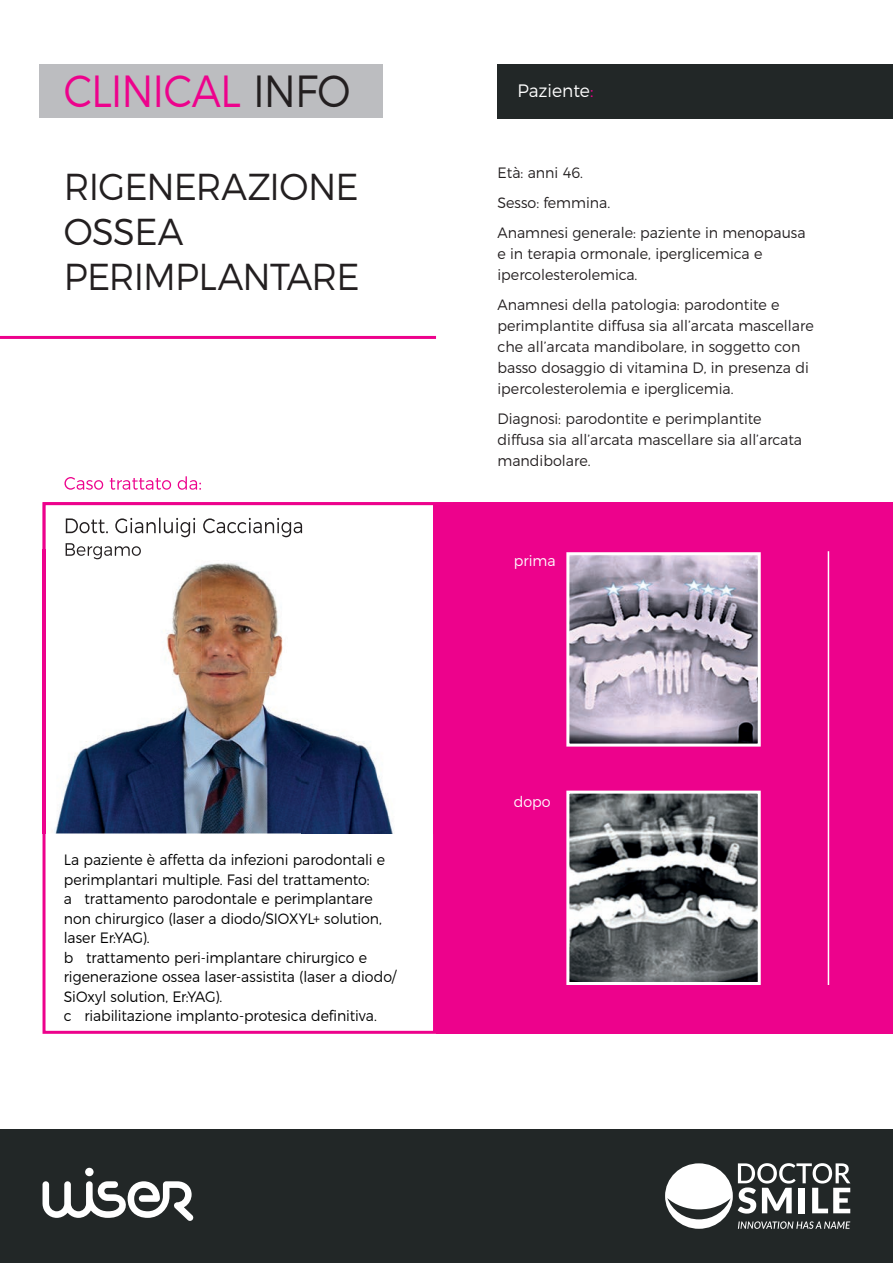
<style>
.page{position:relative;width:893px;height:1263px;background:#fff}
.page>*{position:absolute;margin:0;border:0;box-sizing:border-box;transform-origin:0 0}
.t1{font:300 45px "Montserrat";letter-spacing:-.025em;color:#ed028c;scale:.9 1}
.t2{font:300 37.5px/45px "Montserrat";letter-spacing:-.02em;color:#231f20;scale:.95 1}
.t3{font:300 18px "Montserrat";color:#fff;scale:.95 1}
.t4{font:300 15px/21px "Montserrat";color:#231f20;scale:.95 1}
.t5{font:300 15px/19.5px "Montserrat";letter-spacing:-.005em;color:#000;scale:.94 1}
.t6{font:300 15px "Montserrat";color:#fff;scale:.95 1}
.s1{color:#231f20}
.s2{color:#ed028c}
</style>
<div class="page">
<div style="left:39px;top:64px;width:344px;height:53px;background:#bcbdc0"></div>
<div style="left:0;top:1130px;width:893px;height:133px;background:#222727"></div>
<div style="left:85px;top:1168px;width:9px;height:8px;background:#fff;border-radius:50%"></div>
<svg style="left:43px;top:1181px;width:150px;height:40px"></svg>
<svg style="left:665px;top:1163px;width:185px;height:66px"></svg>
<div style="left:436px;top:502px;width:457px;height:532px;background:#ed028c"></div>
<div style="left:497px;top:64px;width:396px;height:55px;background:#222727"></div>
<svg style="left:43px;top:833px;width:393px;height:201px"></svg>
<hr style="left:0;top:336px;width:436px;height:3px;background:#ed028c">
<hr style="left:828px;top:551px;width:1px;height:434px;background:#fff">
<img style="left:42px;top:502px;width:352px;height:331px">
<img style="left:64px;top:476px;width:137px;height:14px">
<img style="left:66px;top:550px;width:75px;height:9px">
<img style="left:43px;top:502px;width:393px;height:48px">
<img style="left:43px;top:549px;width:3px;height:284px">
<img style="left:433px;top:549px;width:3px;height:284px">
<img style="left:570px;top:556px;width:187px;height:186px">
<div style="left:566px;top:552px;width:195px;height:194px;border:3px solid #fff"></div>
<img style="left:570px;top:795px;width:187px;height:186px">
<div style="left:566px;top:791px;width:195px;height:194px;border:3px solid #fff"></div>
<h1 class="t1" style="left:64px;top:56px;width:320px">CLINICAL <span class="s1">INFO</span></h1>
<h2 class="t2" style="left:64px;top:161px;width:313px">RIGENERAZIONE<br>OSSEA<br>PERIMPLANTARE</h2>
<p class="t5" style="left:64px;top:849px;width:356px">La paziente è affetta da infezioni parodontali e perimplantari multiple. Fasi del trattamento:<br>a trattamento parodontale e perimplantare non chirurgico (laser a diodo/SIOXYL+ solution, laser Er:YAG).<br>b trattamento peri-implantare chirurgico e rigenerazione ossea laser-assistita (laser a diodo/ SiOxyl solution, Er:YAG).<br>c riabilitazione implanto-protesica definitiva.</p>
<p class="t3" style="left:517px;top:76px;width:81px">Paziente<span class="s2">:</span></p>
<p class="t4" style="left:497px;top:157px;width:326px;line-height:30px">Età: anni 46.<br>Sesso: femmina.<br>Anamnesi generale: paziente in menopausa</p>
<p class="t4" style="left:497px;top:242px;width:280px">e in terapia ormonale, iperglicemica e ipercolesterolemica.</p>
<p class="t4" style="left:497px;top:293px;width:334px">Anamnesi della patologia: parodontite e perimplantite diffusa sia all’arcata mascellare che all’arcata mandibolare, in soggetto con basso dosaggio di vitamina D, in presenza di ipercolesterolemia e iperglicemia.</p>
<p class="t4" style="left:497px;top:407px;width:322px">Diagnosi: parodontite e perimplantite diffusa sia all’arcata mascellare sia all’arcata mandibolare.</p>
<p class="t6" style="left:514px;top:549px;width:46px">prima</p>
<p class="t6" style="left:514px;top:790px;width:40px">dopo</p>
</div>
